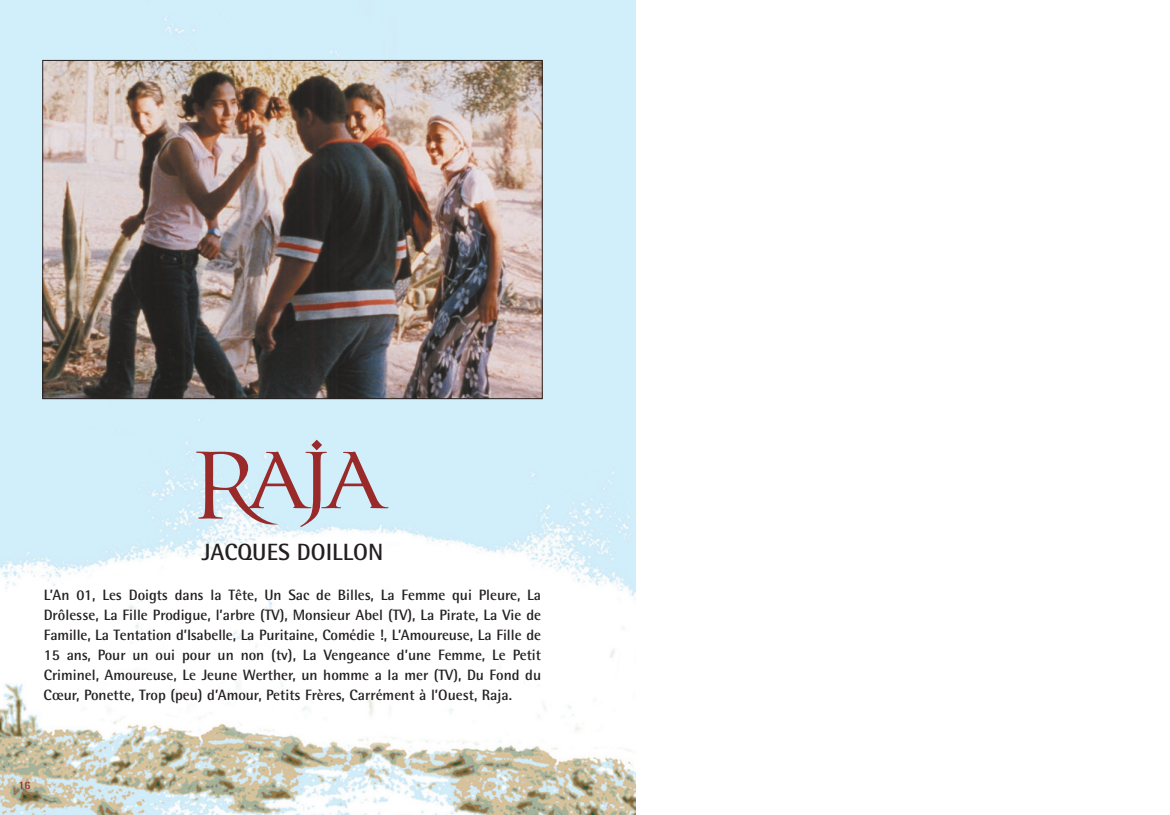
<style>
.page{position:relative;width:1170px;height:815px;background:#fff}
.page>*{position:absolute;margin:0;border:0;box-sizing:border-box;transform-origin:0 0}
.t1{font:700 23.5px "Rotis Semi Sans";color:#231f20}
.t2{font:700 15px/20px "Rotis Semi Sans";color:#231f20;text-align:justify}
.t3{font:700 11.25px "Rotis Semi Sans";color:#992a29}
</style>
<div class="page">
<img style="left:0;top:0;width:635px;height:815px">
<svg style="left:196px;top:440px;width:192px;height:89px;background:#c7c8d2"></svg>
<img style="left:45px;top:62px;width:495px;height:335px">
<h1 class="t1" style="left:202px;top:544px;width:183px">JACQUES DOILLON</h1>
<p class="t2" style="left:44px;top:586px;width:499px">L’An 01, Les Doigts dans la Tête, Un Sac de Billes, La Femme qui Pleure, La Drôlesse, La Fille Prodigue, l’arbre (TV), Monsieur Abel (TV), La Pirate, La Vie de Famille, La Tentation d’Isabelle, La Puritaine, Comédie !, L’Amoureuse, La Fille de 15 ans, Pour un oui pour un non (tv), La Vengeance d’une Femme, Le Petit Criminel, Amoureuse, Le Jeune Werther, un homme a la mer (TV), Du Fond du Cœur, Ponette, Trop (peu) d’Amour, Petits Frères, Carrément à l’Ouest, Raja.</p>
<p class="t3" style="left:19px;top:781px;width:14px">16</p>
</div>
